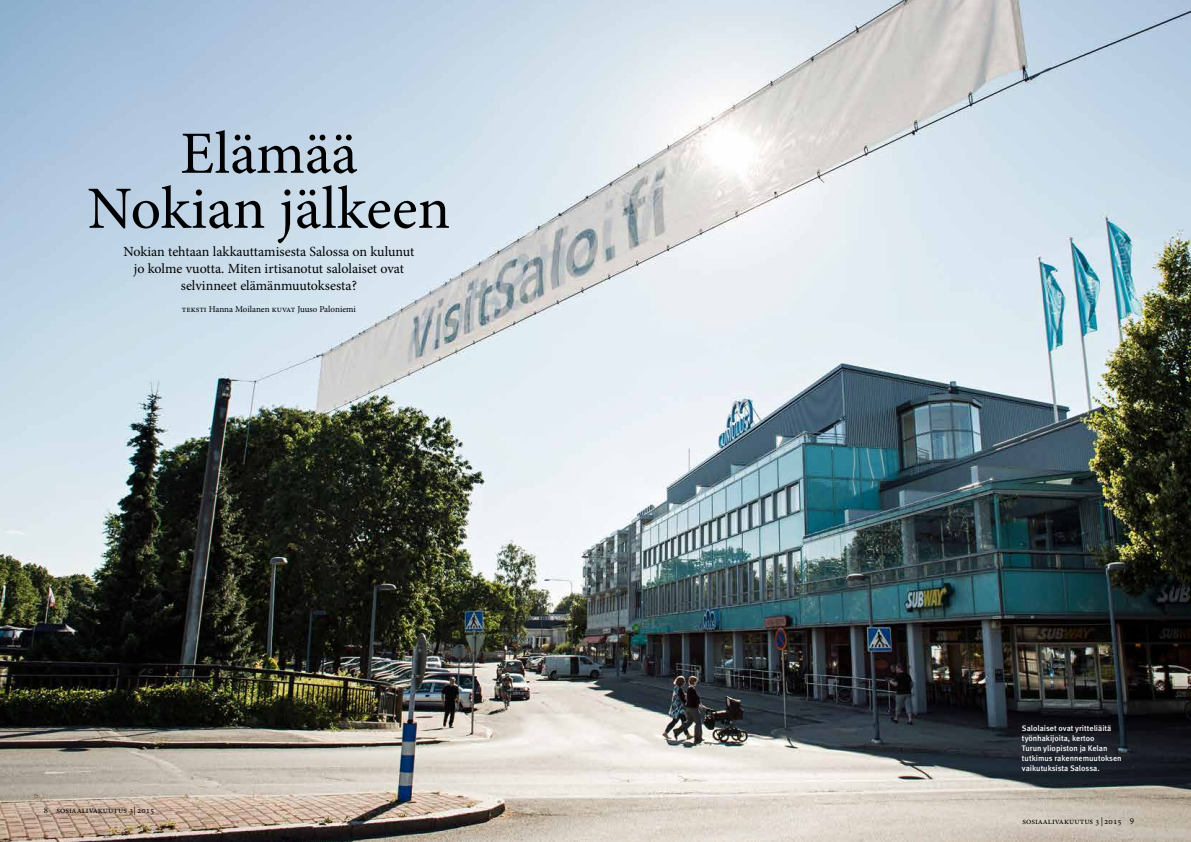
<style>
.page{position:relative;width:1191px;height:842px;background:#fff}
.page>*{position:absolute;margin:0;border:0;box-sizing:border-box;transform-origin:0 0}
.t1{font:60px/55px "Minion Pro";color:#000;text-align:center}
.t2{font:14px/17px "Minion Pro";color:#000;text-align:center}
.t3{font:9px "Minion Pro";color:#000}
.t4{font:500 8px/10px "Meta OT";letter-spacing:-.005em;color:#fff}
</style>
<div class="page">
<img style="left:0;top:0;width:1191px;height:842px">
<h1 class="t1" style="left:87px;top:126px;width:364px">Elämää<br>Nokian jälkeen</h1>
<p class="t2" style="left:123px;top:243px;width:292px">Nokian tehtaan lakkauttamisesta Salossa on kulunut jo kolme vuotta. Miten irtisanotut salolaiset ovat selvinneet elämänmuutoksesta?</p>
<p class="t3" style="left:182px;top:303px;width:176px">Teksti Hanna Moilanen Kuvat Juuso Paloniemi</p>
<p class="t3" style="left:44px;top:804px;width:112px">8 sosiaalivakuutus 3| 2015</p>
<p class="t4" style="left:1022px;top:723px;width:101px">Salolaiset ovat yritteliäitä työnhakijoita, kertoo<br>Turun yliopiston ja Kelan tutkimus rakennemuutoksen vaikutuksista Salossa.</p>
<p class="t3" style="left:1022px;top:815px;width:113px">sosiaalivakuutus 3 | 2015 9</p>
</div>
